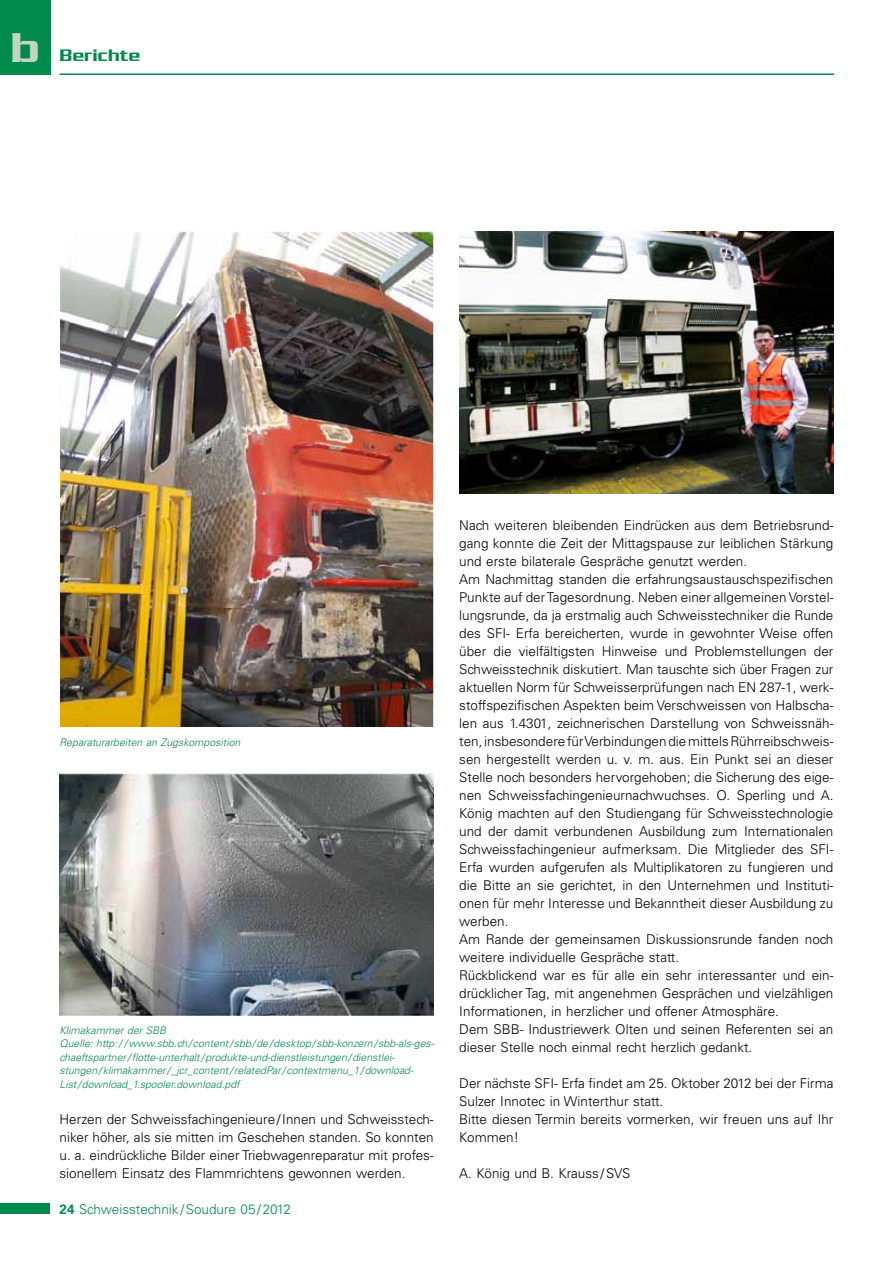
<style>
.page{position:relative;width:893px;height:1263px;background:#fff}
.page>*{position:absolute;margin:0;border:0;box-sizing:border-box;transform-origin:0 0}
.t1{font:500 45px "Serpentine Com";color:#c0d5c3}
.t2{font:500 18px "Serpentine Com";letter-spacing:.01em;color:#008a4b}
.t3{font:300 13.5px/18px "Univers LT Std";color:#000}
.t4{font:300 13.5px "Univers LT Std";color:#008a4b}
.t5{font:italic 300 10.5px/13.5px "Univers LT Std";color:#008a4b}
.s1{font-weight:700}
</style>
<div class="page">
<hr style="left:60px;top:73px;width:774px;height:2px;background:#008a4b">
<div style="left:0;top:0;width:50px;height:75px;background:#008a4b"></div>
<div style="left:0;top:1204px;width:50px;height:10px;background:#008a4b"></div>
<img style="left:459px;top:232px;width:374px;height:262px">
<img style="left:60px;top:773px;width:374px;height:243px">
<img style="left:61px;top:233px;width:371px;height:493px">
<h1 class="t1" style="left:11px;top:23px;width:30px">b</h1>
<h2 class="t2" style="left:60px;top:45px;width:82px">Berichte</h2>
<p class="t5" style="left:60px;top:735px;width:182px">Reparaturarbeiten an Zugskomposition</p>
<p class="t5" style="left:60px;top:1023px;width:376px">Klimakammer der SBB<br>Quelle: http:/ /www.sbb.ch/ content/ sbb/de/desktop/ sbb-konzern/ sbb-als-ges&shy;chaeftspartner/flotte-unterhalt/produkte-und-dienstleistungen/dienstlei&shy;stungen/klimakammer/ _jcr_content/relatedPar/contextmenu_1/download-List/download_1.spooler.download.pdf</p>
<p class="t3" style="left:60px;top:1110px;width:376px;text-align:justify">Herzen der Schweissfachingenieure/Innen und Schweisstech&shy;niker höher, als sie mitten im Geschehen standen. So konnten u. a. eindrückliche Bilder einer Triebwagenreparatur mit profes&shy;sionellem Einsatz des Flammrichtens gewonnen werden.</p>
<p class="t4" style="left:60px;top:1201px;width:233px"><span class="s1">24</span> Schweisstechnik/Soudure 05/2012</p>
<p class="t3" style="left:459px;top:516px;width:376px">Nach weiteren bleibenden Eindrücken aus dem Betriebsrund&shy;gang konnte die Zeit der Mittagspause zur leiblichen Stärkung und erste bilaterale Gespräche genutzt werden.<br>Am Nachmittag standen die erfahrungsaustauschspezifischen Punkte auf der Tagesordnung. Neben einer allgemeinen Vorstel&shy;lungsrunde, da ja erstmalig auch Schweisstechniker die Runde des SFI- Erfa bereicherten, wurde in gewohnter Weise offen über die vielfältigsten Hinweise und Problemstellungen der Schweisstechnik diskutiert. Man tauschte sich über Fragen zur aktuellen Norm für Schweisserprüfungen nach EN 287-1, werk&shy;stoffspezifischen Aspekten beim Verschweissen von Halbscha&shy;len aus 1.4301, zeichnerischen Darstellung von Schweissnäh&shy;ten, insbesondere für Verbindungen die mittels Rührreibschweis&shy;sen hergestellt werden u. v. m. aus. Ein Punkt sei an dieser Stelle noch besonders hervorgehoben; die Sicherung des eige&shy;nen Schweissfachingenieurnachwuchses. O. Sperling und A.<br>König machten auf den Studiengang für Schweisstechnologie und der damit verbundenen Ausbildung zum Internationalen Schweissfachingenieur aufmerksam. Die Mitglieder des SFI-Erfa wurden aufgerufen als Multiplikatoren zu fungieren und die Bitte an sie gerichtet, in den Unternehmen und Instituti&shy;onen für mehr Interesse und Bekanntheit dieser Ausbildung zu werben.<br>Am Rande der gemeinsamen Diskussionsrunde fanden noch weitere individuelle Gespräche statt.<br>Rückblickend war es für alle ein sehr interessanter und ein&shy;drücklicher Tag, mit angenehmen Gesprächen und vielzähligen Informationen, in herzlicher und offener Atmosphäre.<br>Dem SBB- Industriewerk Olten und seinen Referenten sei an dieser Stelle noch einmal recht herzlich gedankt.</p>
<p class="t3" style="left:459px;top:1074px;width:376px">Der nächste SFI- Erfa findet am 25. Oktober 2012 bei der Firma Sulzer Innotec in Winterthur statt.<br>Bitte diesen Termin bereits vormerken, wir freuen uns auf Ihr Kommen!</p>
<p class="t3" style="left:459px;top:1164px;width:173px">A. König und B. Krauss/SVS</p>
</div>
